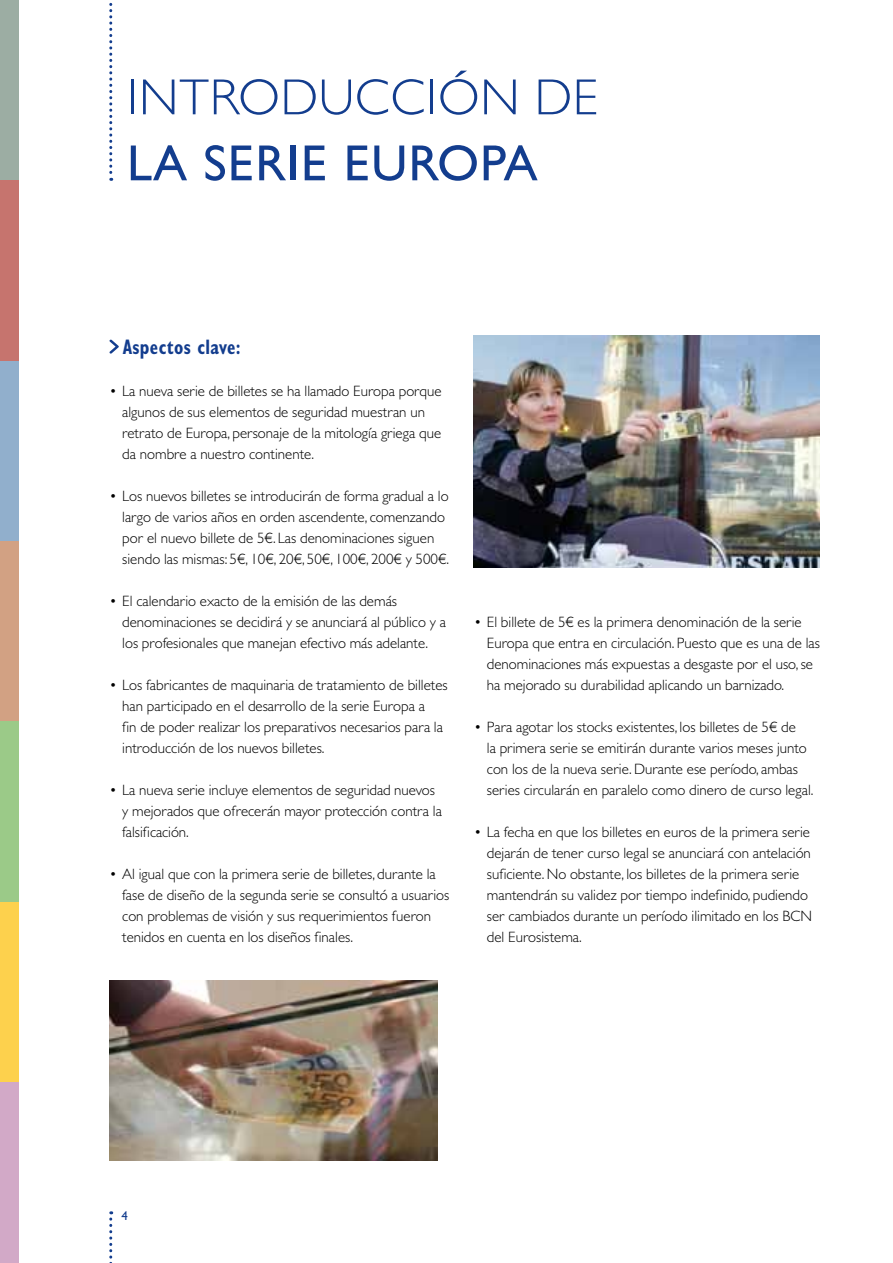
<style>
.page{position:relative;width:893px;height:1263px;background:#fff}
.page>*{position:absolute;margin:0;border:0;box-sizing:border-box;transform-origin:0 0}
.t1{font:300 51px "Gill Sans MT Pro";letter-spacing:.02em;color:#133d8e}
.t2{font:500 51px "Gill Sans MT Pro";color:#133d8e}
.t3{font:700 condensed 21px "Gill Sans MT Pro";letter-spacing:.02em;color:#133d8e;scale:.85 1}
.t4{font:300 15px/21px "Gill Sans MT Pro";color:#000}
.t5{font:500 12.9px "Gill Sans MT Pro";color:#133d8e}
</style>
<div class="page">
<div style="left:0;top:0;width:18px;height:180px;background:#9cada3"></div>
<div style="left:0;top:180px;width:18px;height:181px;background:#c6746e"></div>
<div style="left:0;top:361px;width:18px;height:180px;background:#91afcc"></div>
<div style="left:0;top:541px;width:18px;height:181px;background:#d2a183"></div>
<div style="left:0;top:722px;width:18px;height:180px;background:#9bca88"></div>
<div style="left:0;top:902px;width:18px;height:180px;background:#fdd14d"></div>
<div style="left:0;top:1082px;width:18px;height:181px;background:#d2a9c7"></div>
<svg style="left:109px;top:1211px;width:3px;height:52px"></svg>
<svg style="left:109px;top:340px;width:10px;height:14px"></svg>
<img style="left:474px;top:335px;width:346px;height:232px">
<img style="left:109px;top:980px;width:329px;height:180px">
<svg style="left:109px;top:2px;width:3px;height:179px"></svg>
<h1 class="t1" style="left:127px;top:67px;width:467px">Introducción de</h1>
<h1 class="t2" style="left:127px;top:133px;width:102px">LA SERIE</h1>
<h1 class="t2" style="left:344px;top:133px;width:62px">EUROPA</h1>
<h2 class="t3" style="left:123px;top:334px;width:140px">Aspectos clave:</h2>
<p class="t4" style="left:122px;top:380px;width:321px;text-indent:-13px">• La nueva serie de billetes se ha llamado Europa porque algunos de sus elementos de seguridad muestran un retrato de Europa, personaje de la mitología griega que da nombre a nuestro continente.</p>
<p class="t4" style="left:122px;top:485px;width:328px;text-indent:-13px">• Los nuevos billetes se introducirán de forma gradual a lo largo de varios años en orden ascendente, comenzando por el nuevo billete de 5€. Las denominaciones siguen siendo las mismas: 5€, 10€, 20€, 50€, 100€, 200€ y 500€.</p>
<p class="t4" style="left:122px;top:590px;width:325px;text-indent:-13px">• El calendario exacto de la emisión de las demás denominaciones se decidirá y se anunciará al público y a los profesionales que manejan efectivo más adelante.</p>
<p class="t4" style="left:122px;top:674px;width:327px;text-indent:-13px">• Los fabricantes de maquinaria de tratamiento de billetes han participado en el desarrollo de la serie Europa a<br>fin de poder realizar los preparativos necesarios para la introducción de los nuevos billetes.</p>
<p class="t4" style="left:122px;top:779px;width:321px;text-indent:-13px">• La nueva serie incluye elementos de seguridad nuevos y mejorados que ofrecerán mayor protección contra la falsificación.</p>
<p class="t4" style="left:122px;top:863px;width:329px;text-indent:-13px">• Al igual que con la primera serie de billetes, durante la fase de diseño de la segunda serie se consultó a usuarios con problemas de visión y sus requerimientos fueron tenidos en cuenta en los diseños finales.</p>
<p class="t4" style="left:487px;top:611px;width:335px;text-indent:-13px">• El billete de 5€ es la primera denominación de la serie Europa que entra en circulación. Puesto que es una de las denominaciones más expuestas a desgaste por el uso, se ha mejorado su durabilidad aplicando un barnizado.</p>
<p class="t4" style="left:487px;top:716px;width:328px;text-indent:-13px">• Para agotar los stocks existentes, los billetes de 5€ de<br>la primera serie se emitirán durante varios meses junto con los de la nueva serie. Durante ese período, ambas series circularán en paralelo como dinero de curso legal.</p>
<p class="t4" style="left:487px;top:821px;width:326px;text-indent:-13px">• La fecha en que los billetes en euros de la primera serie dejarán de tener curso legal se anunciará con antelación suficiente. No obstante, los billetes de la primera serie mantendrán su validez por tiempo indefinido, pudiendo ser cambiados durante un período ilimitado en los BCN del Eurosistema.</p>
<p class="t5" style="left:122px;top:1208px;width:8px">4</p>
</div>
